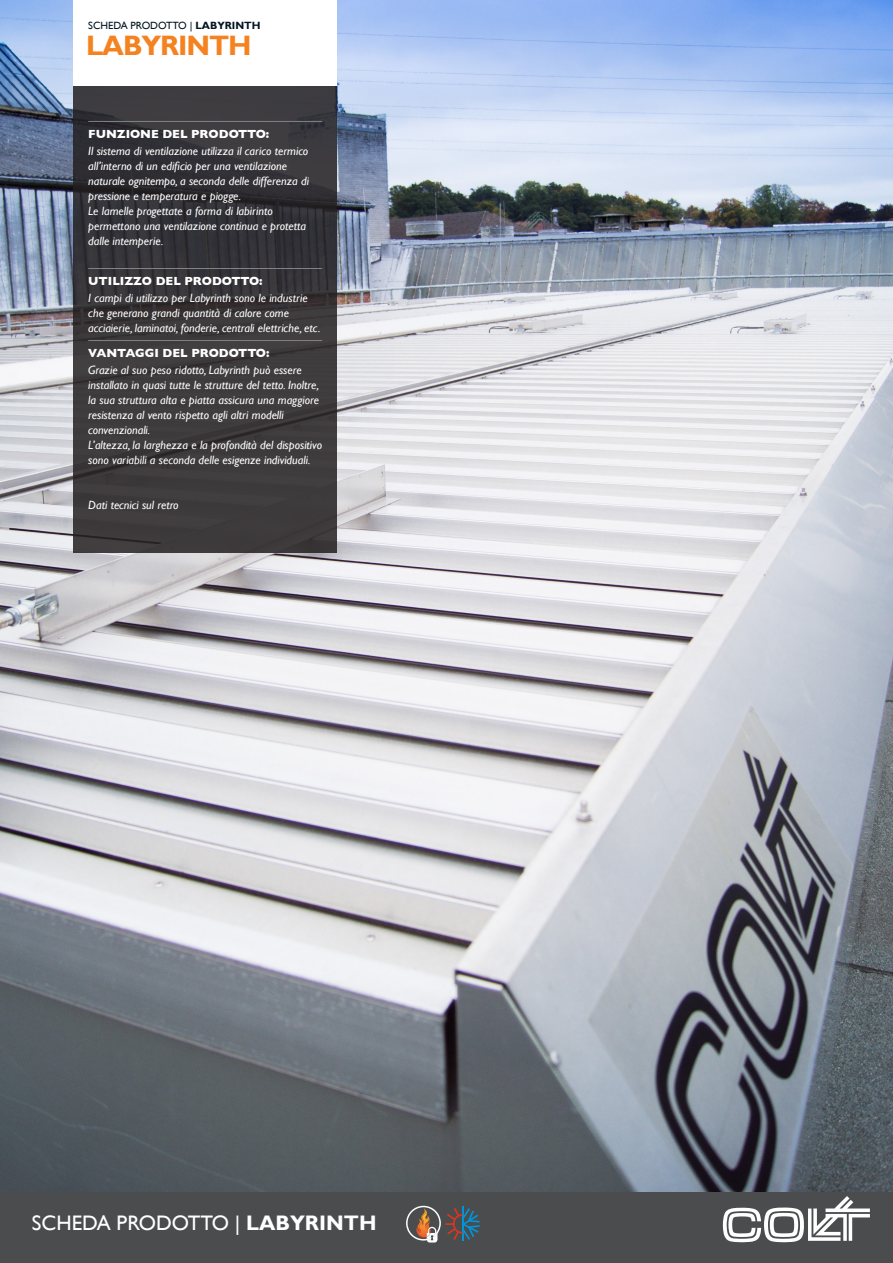
<style>
.page{position:relative;width:893px;height:1263px;background:#fff}
.page>*{position:absolute;margin:0;border:0;box-sizing:border-box;transform-origin:0 0}
.Einf__Abs{font:700 28.05px "Gill Sans";letter-spacing:-.04em;color:#f58220}
.t1{font:21px "Gill Sans";color:#fff}
.t2{font:italic 12px/15px "Gill Sans";color:#fff}
.t3{font:700 12px "Gill Sans";color:#fff}
.t4{font:10.5px "Gill Sans";color:#011622}
.s1{font-weight:700}
</style>
<div class="page">
<div style="left:0;top:1187px;width:893px;height:76px;background:#4b4c4d"></div>
<svg style="left:723px;top:1196px;width:147px;height:46px"></svg>
<svg style="left:406px;top:1206px;width:74px;height:36px"></svg>
<img style="left:0;top:0;width:893px;height:1191px">
<svg style="left:73px;top:85px;width:264px;height:468px;background:#39373a"></svg>
<div style="left:73px;top:0;width:264px;height:85px;background:#fff"></div>
<hr style="left:88px;top:121px;width:234px;height:1px;background:#808285">
<hr style="left:88px;top:268px;width:234px;height:1px;background:#808285">
<hr style="left:88px;top:340px;width:234px;height:1px;background:#808285">
<p class="t4" style="left:88px;top:19px;width:174px">SCHEDA PRODOTTO | <span class="s1">LABYRINTH</span></p>
<p class="Einf__Abs" style="left:86px;top:29px;width:167px">LABYRINTH</p>
<p class="t3" style="left:88px;top:127px;width:183px">FUNZIONE DEL PRODOTTO:</p>
<p class="t2" style="left:88px;top:143px;width:222px">Il sistema di ventilazione utilizza il carico termico all’interno di un edificio per una ventilazione naturale ognitempo, a seconda delle differenza di pressione e temperatura e piogge.</p>
<p class="t2" style="left:88px;top:203px;width:219px">Le lamelle progettate a forma di labirinto permettono una ventilazione continua e protetta dalle intemperie.</p>
<p class="t3" style="left:88px;top:274px;width:176px">UTILIZZO DEL PRODOTTO:</p>
<p class="t2" style="left:88px;top:290px;width:234px">I campi di utilizzo per Labyrinth sono le industrie che generano grandi quantità di calore come acciaierie, laminatoi, fonderie, centrali elettriche, etc.</p>
<p class="t3" style="left:88px;top:346px;width:183px">VANTAGGI DEL PRODOTTO:</p>
<p class="t2" style="left:88px;top:362px;width:232px">Grazie al suo peso ridotto, Labyrinth può essere installato in quasi tutte le strutture del tetto. Inoltre, la sua struttura alta e piatta assicura una maggiore resistenza al vento rispetto agli altri modelli convenzionali.</p>
<p class="t2" style="left:88px;top:437px;width:235px">L’altezza, la larghezza e la profondità del dispositivo sono variabili a seconda delle esigenze individuali.</p>
<p class="t2" style="left:88px;top:497px;width:92px">Dati tecnici sul retro</p>
<p class="t1" style="left:32px;top:1210px;width:346px">SCHEDA PRODOTTO | <span class="s1">LABYRINTH</span></p>
</div>
